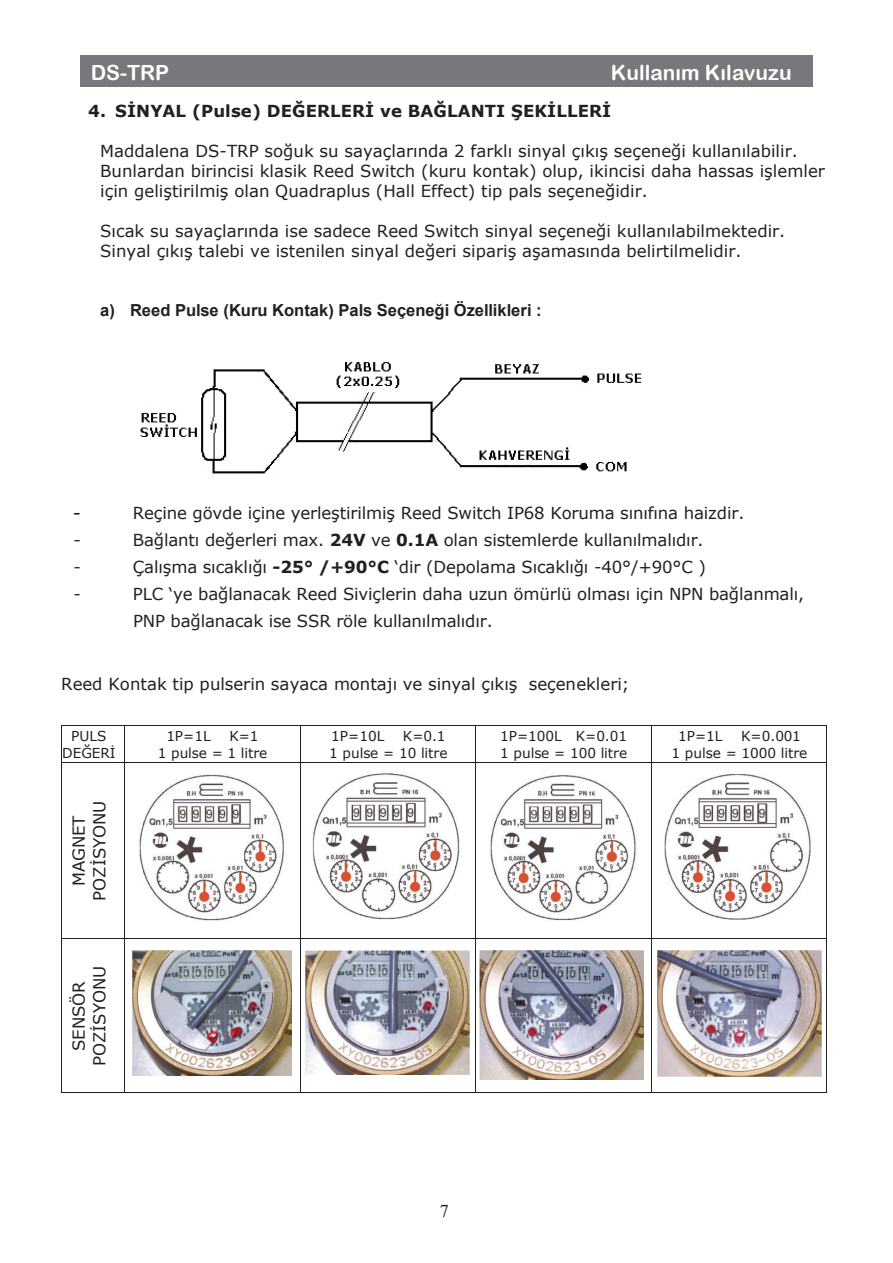
<style>
.page{position:relative;width:893px;height:1263px;background:#fff}
.page>*{position:absolute;margin:0;border:0;box-sizing:border-box;transform-origin:0 0}
.t1{font:20.85px "Arial Rounded MT Bold";color:#fff}
.t2{font:18px "Times New Roman";color:#231f20}
.t3{font:16.5px/19.8px "Verdana";color:#231f20}
.t4{font:700 16.5px "Arial";color:#231f20}
.t5{font:700 16.5px "Verdana";letter-spacing:.005em;color:#231f20}
.t6{font:13.65px/16.5px "Verdana";letter-spacing:-.005em;color:#231f20}
.s1{font-weight:700}
</style>
<div class="page">
<div style="left:80px;top:55px;width:732px;height:32px;background:#77787b"></div>
<hr style="left:62px;top:725px;width:62px;height:1px;background:#231f20">
<hr style="left:125px;top:725px;width:175px;height:1px;background:#231f20">
<hr style="left:301px;top:725px;width:174px;height:1px;background:#231f20">
<hr style="left:476px;top:725px;width:175px;height:1px;background:#231f20">
<hr style="left:652px;top:725px;width:174px;height:1px;background:#231f20">
<hr style="left:62px;top:726px;width:1px;height:36px;background:#231f20">
<hr style="left:124px;top:726px;width:1px;height:36px;background:#231f20">
<hr style="left:300px;top:726px;width:1px;height:36px;background:#231f20">
<hr style="left:475px;top:726px;width:1px;height:36px;background:#231f20">
<hr style="left:651px;top:726px;width:1px;height:36px;background:#231f20">
<hr style="left:826px;top:726px;width:1px;height:36px;background:#231f20">
<hr style="left:62px;top:762px;width:62px;height:1px;background:#231f20">
<hr style="left:125px;top:762px;width:175px;height:1px;background:#231f20">
<hr style="left:301px;top:762px;width:174px;height:1px;background:#231f20">
<hr style="left:476px;top:762px;width:175px;height:1px;background:#231f20">
<hr style="left:652px;top:762px;width:174px;height:1px;background:#231f20">
<hr style="left:62px;top:763px;width:1px;height:176px;background:#231f20">
<hr style="left:124px;top:763px;width:1px;height:176px;background:#231f20">
<hr style="left:300px;top:763px;width:1px;height:176px;background:#231f20">
<hr style="left:475px;top:763px;width:1px;height:176px;background:#231f20">
<hr style="left:651px;top:763px;width:1px;height:176px;background:#231f20">
<hr style="left:826px;top:763px;width:1px;height:176px;background:#231f20">
<hr style="left:62px;top:939px;width:62px;height:1px;background:#231f20">
<hr style="left:125px;top:939px;width:175px;height:1px;background:#231f20">
<hr style="left:301px;top:939px;width:174px;height:1px;background:#231f20">
<hr style="left:476px;top:939px;width:175px;height:1px;background:#231f20">
<hr style="left:652px;top:939px;width:174px;height:1px;background:#231f20">
<hr style="left:62px;top:939px;width:1px;height:153px;background:#231f20">
<hr style="left:62px;top:1092px;width:62px;height:1px;background:#231f20">
<hr style="left:124px;top:939px;width:1px;height:153px;background:#231f20">
<hr style="left:125px;top:1092px;width:175px;height:1px;background:#231f20">
<hr style="left:300px;top:939px;width:1px;height:153px;background:#231f20">
<hr style="left:301px;top:1092px;width:174px;height:1px;background:#231f20">
<hr style="left:475px;top:939px;width:1px;height:153px;background:#231f20">
<hr style="left:476px;top:1092px;width:175px;height:1px;background:#231f20">
<hr style="left:651px;top:939px;width:1px;height:153px;background:#231f20">
<hr style="left:652px;top:1092px;width:174px;height:1px;background:#231f20">
<hr style="left:826px;top:939px;width:1px;height:153px;background:#231f20">
<img style="left:140px;top:362px;width:502px;height:116px">
<img style="left:139px;top:775px;width:145px;height:146px">
<img style="left:133px;top:950px;width:159px;height:125px">
<img style="left:658px;top:950px;width:164px;height:127px">
<img style="left:480px;top:950px;width:163px;height:129px">
<img style="left:305px;top:950px;width:165px;height:125px">
<img style="left:312px;top:773px;width:148px;height:146px">
<img style="left:490px;top:775px;width:146px;height:145px">
<img style="left:664px;top:775px;width:147px;height:145px">
<p class="t1" style="left:91px;top:61px;width:80px">DS-TRP</p>
<p class="t1" style="left:611px;top:61px;width:182px">Kullanım Kılavuzu</p>
<p class="t5" style="left:88px;top:105px;width:524px">4. SİNYAL (Pulse) DEĞERLERİ ve BAĞLANTI ŞEKİLLERİ</p>
<p class="t3" style="left:100px;top:141px;width:726px">Maddalena DS-TRP soğuk su sayaçlarında 2 farklı sinyal çıkış seçeneği kullanılabilir.<br>Bunlardan birincisi klasik Reed Switch (kuru kontak) olup, ikincisi daha hassas işlemler için geliştirilmiş olan Quadraplus (Hall Effect) tip pals seçeneğidir.</p>
<p class="t3" style="left:100px;top:221px;width:686px">Sıcak su sayaçlarında ise sadece Reed Switch sinyal seçeneği kullanılabilmektedir.<br>Sinyal çıkış talebi ve istenilen sinyal değeri sipariş aşamasında belirtilmelidir.</p>
<p class="t4" style="left:100px;top:304px;width:443px">a) Reed Pulse (Kuru Kontak) Pals Seçeneği Özellikleri :</p>
<p class="t3" style="left:73px;top:503px;width:9px">-</p>
<p class="t3" style="left:133px;top:503px;width:613px">Reçine gövde içine yerleştirilmiş Reed Switch IP68 Koruma sınıfına haizdir.</p>
<p class="t3" style="left:73px;top:530px;width:9px">-</p>
<p class="t3" style="left:133px;top:530px;width:572px">Bağlantı değerleri max. <span class="s1">24V</span> ve <span class="s1">0.1A</span> olan sistemlerde kullanılmalıdır.</p>
<p class="t3" style="left:73px;top:557px;width:9px">-</p>
<p class="t3" style="left:133px;top:557px;width:574px">Çalışma sıcaklığı <span class="s1">-25° /+90°C</span> ‘dir (Depolama Sıcaklığı -40°/+90°C )</p>
<p class="t3" style="left:73px;top:584px;width:9px">-</p>
<p class="t3" style="left:133px;top:580px;width:673px;line-height:27px">PLC ‘ye bağlanacak Reed Siviçlerin daha uzun ömürlü olması için NPN bağlanmalı,<br>PNP bağlanacak ise SSR röle kullanılmalıdır.</p>
<p class="t3" style="left:61px;top:675px;width:569px">Reed Kontak tip pulserin sayaca montajı ve sinyal çıkış seçenekleri;</p>
<p class="t6" style="left:62px;top:729px;width:55px;text-align:center">PULS<br>DEĞERİ</p>
<p class="t6" style="left:166px;top:729px;width:46px">1P=1L</p>
<p class="t6" style="left:158px;top:729px;width:111px;text-indent:72px">K=1<br>1 pulse = 1 litre</p>
<p class="t6" style="left:331px;top:729px;width:54px">1P=10L</p>
<p class="t6" style="left:329px;top:729px;width:120px;text-align:right">K=0.1<br>1 pulse = 10 litre</p>
<p class="t6" style="left:500px;top:729px;width:129px">1P=100L K=0.01<br>1 pulse = 100 litre</p>
<p class="t6" style="left:678px;top:729px;width:46px">1P=1L</p>
<p class="t6" style="left:671px;top:729px;width:137px;text-indent:70px">K=0.001<br>1 pulse = 1000 litre</p>
<p class="t3" style="left:70px;top:901px;width:102px;line-height:20.5px;text-align:center;rotate:-90deg">MAGNET<br>POZİSYONU</p>
<p class="t3" style="left:70px;top:1066px;width:102px;line-height:20.5px;text-align:center;rotate:-90deg">SENSÖR<br>POZİSYONU</p>
<p class="t2" style="left:440px;top:1200px;width:10px">7</p>
</div>
